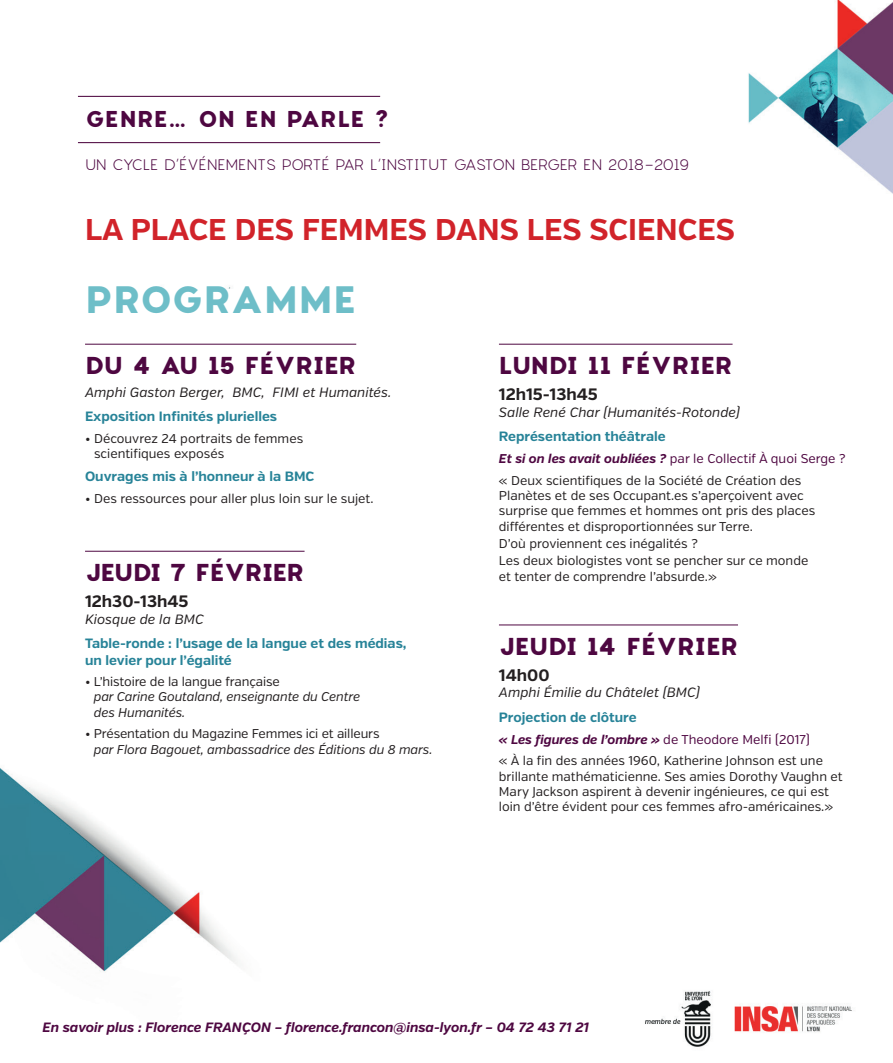
<style>
.page{position:relative;width:893px;height:1063px;background:#fff}
.page>*{position:absolute;margin:0;border:0;box-sizing:border-box;transform-origin:0 0}
.t1{font:700 37.5px "Charlevoix Pro";color:#6ebec8}
.t2{font:700 30px "Verb";color:#d1232a}
.t3{font:700 24px "Charlevoix Pro";letter-spacing:-.02em;color:#4e0741}
.t4{font:700 24px "Charlevoix Pro";color:#4e0741}
.t5{font:700 22.5px "Charlevoix Pro";letter-spacing:.015em;color:#4e0741}
.t6{font:700 16.5px "Verb";color:#231f20}
.t7{font:300 15px "Charlevoix Pro";letter-spacing:-.02em;color:#4e0741}
.t8{font:700 13.5px/16.2px "Verb";color:#278398}
.t9{font:italic 13.5px "Verb";color:#231f20}
.t10{font:italic 700 13.5px "Verb";color:#4e0741}
.t11{font:12.75px/15.3px "Verb";color:#231f20}
.t12{font:italic 12.75px/15.3px "Verb";letter-spacing:-.01em;color:#231f20}
.s1{font-weight:700;font-style:italic;color:#4e0741}
.s2{color:#4e0741}
</style>
<div class="page">
<img style="left:0;top:0;width:892px;height:1047px">
<hr style="left:85px;top:344px;width:271px;height:1px;background:#4e0741">
<hr style="left:85px;top:551px;width:220px;height:1px;background:#4e0741">
<hr style="left:499px;top:344px;width:234px;height:1px;background:#4e0741">
<hr style="left:499px;top:625px;width:239px;height:1px;background:#4e0741">
<hr style="left:78px;top:96px;width:302px;height:1px;background:#4e0741">
<hr style="left:78px;top:142px;width:302px;height:1px;background:#4e0741">
<h3 class="t5" style="left:85px;top:104px;width:305px">GENRE… ON EN PARLE ?</h3>
<p class="t7" style="left:85px;top:155px;width:605px">UN CYCLE D’ÉVÉNEMENTS PORTÉ PAR L’INSTITUT GASTON BERGER EN 2018-2019</p>
<h2 class="t2" style="left:85px;top:211px;width:651px">LA PLACE DES FEMMES DANS LES SCIENCES</h2>
<h1 class="t1" style="left:85px;top:274px;width:273px">PROGRAMME</h1>
<h3 class="t3" style="left:85px;top:349px;width:273px">DU 4 AU 15 FÉVRIER</h3>
<p class="t9" style="left:85px;top:384px;width:308px">Amphi Gaston Berger, BMC, FIMI et Humanités.</p>
<p class="t8" style="left:85px;top:409px;width:194px">Exposition Infinités plurielles</p>
<p class="t11" style="left:94px;top:431px;width:211px;text-indent:-9px">• Découvrez 24 portraits de femmes scientifiques exposés</p>
<p class="t8" style="left:85px;top:468px;width:231px">Ouvrages mis à l’honneur à la BMC</p>
<p class="t11" style="left:85px;top:491px;width:290px">• Des ressources pour aller plus loin sur le sujet.</p>
<h3 class="t3" style="left:85px;top:556px;width:221px">JEUDI 7 FÉVRIER</h3>
<p class="t6" style="left:85px;top:592px;width:105px">12h30-13h45</p>
<p class="t9" style="left:85px;top:611px;width:120px">Kiosque de la BMC</p>
<p class="t8" style="left:85px;top:636px;width:323px">Table-ronde : l’usage de la langue et des médias, un levier pour l’égalité</p>
<p class="t11" style="left:85px;top:674px;width:196px">• L’histoire de la langue française</p>
<p class="t12" style="left:94px;top:690px;width:268px">par Carine Goutaland, enseignante du Centre des Humanités.</p>
<p class="t11" style="left:85px;top:727px;width:296px">• Présentation du Magazine Femmes ici et ailleurs</p>
<p class="t12" style="left:94px;top:742px;width:340px">par Flora Bagouet, ambassadrice des Éditions du 8 mars.</p>
<h3 class="t3" style="left:499px;top:349px;width:235px">LUNDI 11 FÉVRIER</h3>
<p class="t6" style="left:499px;top:385px;width:100px">12h15-13h45</p>
<p class="t9" style="left:499px;top:404px;width:243px">Salle René Char (Humanités-Rotonde)</p>
<p class="t8" style="left:499px;top:429px;width:168px">Représentation théâtrale</p>
<p class="t11" style="left:499px;top:448px;width:348px;line-height:21.8px"><span class="s1">Et si on les avait oubliées ?</span> <span class="s2">par le Collectif À quoi Serge ? </span>« Deux scientifiques de la Société de Création des</p>
<p class="t11" style="left:499px;top:488px;width:318px">Planètes et de ses Occupant.es s’aperçoivent avec surprise que femmes et hommes ont pris des places différentes et disproportionnées sur Terre.</p>
<p class="t11" style="left:499px;top:535px;width:311px;line-height:17.4px">D’où proviennent ces inégalités ?<br>Les deux biologistes vont se pencher sur ce monde</p>
<p class="t11" style="left:499px;top:569px;width:219px">et tenter de comprendre l’absurde.»</p>
<h3 class="t4" style="left:499px;top:630px;width:241px">JEUDI 14 FÉVRIER</h3>
<p class="t6" style="left:499px;top:665px;width:52px">14h00</p>
<p class="t9" style="left:499px;top:685px;width:202px">Amphi Émilie du Châtelet (BMC)</p>
<p class="t8" style="left:499px;top:709px;width:139px">Projection de clôture</p>
<p class="t11" style="left:499px;top:729px;width:326px;line-height:21.6px"><span class="s1">« Les figures de l’ombre »</span> <span class="s2">de Theodore Melfi (2017)<br></span>« À la fin des années 1960, Katherine Johnson est une</p>
<p class="t11" style="left:499px;top:769px;width:345px">brillante mathématicienne. Ses amies Dorothy Vaughn et<br>Mary Jackson aspirent à devenir ingénieures, ce qui est loin d’être évident pour ces femmes afro-américaines.»</p>
<p class="t10" style="left:43px;top:1019px;width:548px">En savoir plus : Florence FRANÇON – florence.francon@insa-lyon.fr – 04 72 43 71 21</p>
</div>
